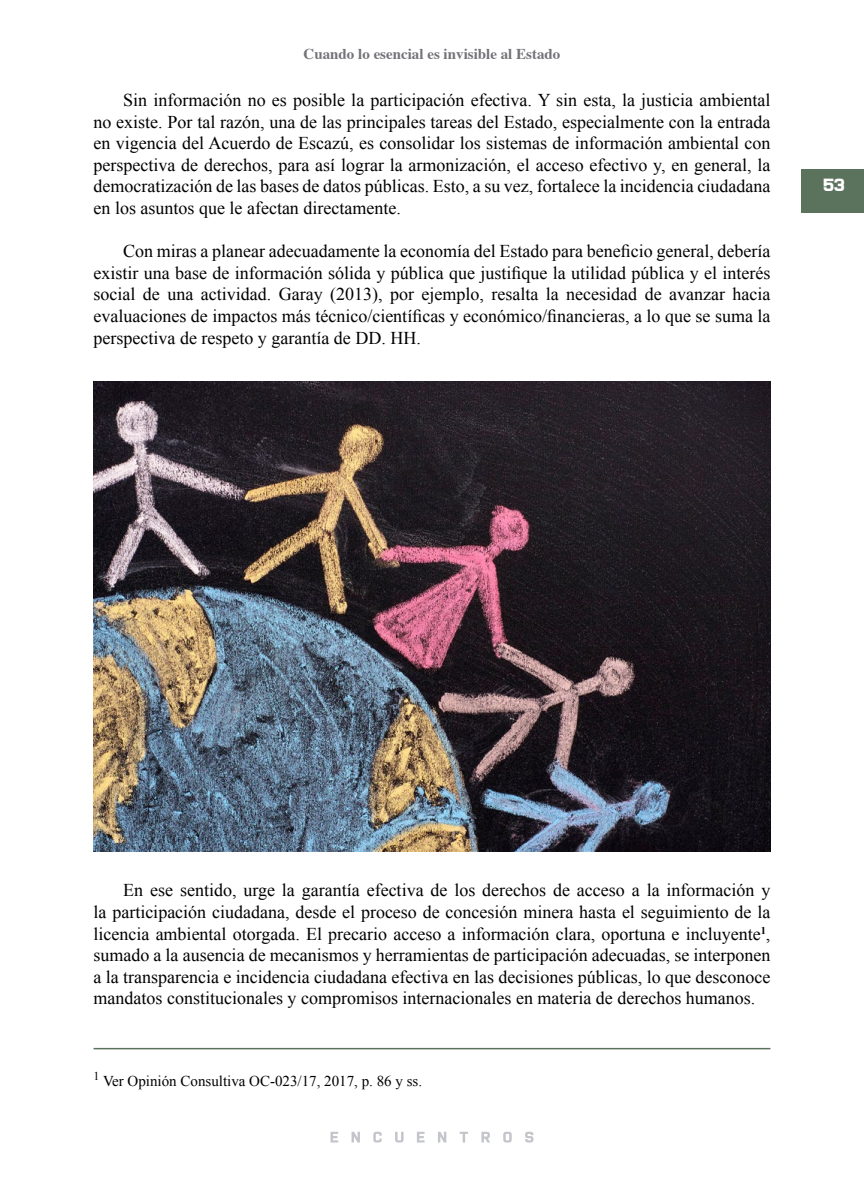
<style>
.page{position:relative;width:864px;height:1188px;background:#fff}
.page>*{position:absolute;margin:0;border:0;box-sizing:border-box;transform-origin:0 0}
.t1{font:18px/21.6px "Times New Roman";color:#000;text-align:justify}
.t2{font:18px "X Heighting";color:#fff}
.t3{font:15px "Times New Roman";color:#000}
.t4{font:700 15px "Times";color:#737277}
</style>
<div class="page">
<svg style="left:331px;top:1132px;width:7px;height:11px"></svg>
<svg style="left:352px;top:1132px;width:8px;height:11px"></svg>
<svg style="left:373px;top:1132px;width:9px;height:11px"></svg>
<svg style="left:395px;top:1132px;width:9px;height:11px"></svg>
<svg style="left:417px;top:1132px;width:8px;height:11px"></svg>
<svg style="left:438px;top:1132px;width:8px;height:11px"></svg>
<svg style="left:460px;top:1132px;width:8px;height:11px"></svg>
<svg style="left:481px;top:1132px;width:9px;height:11px"></svg>
<svg style="left:503px;top:1132px;width:9px;height:11px"></svg>
<svg style="left:525px;top:1132px;width:8px;height:11px"></svg>
<div style="left:801px;top:169px;width:63px;height:44px;background:#5b725d"></div>
<img style="left:94px;top:382px;width:676px;height:470px">
<hr style="left:94px;top:1048px;width:676px;height:1px;background:#5b725d">
<p class="t4" style="left:304px;top:39px;width:258px">Cuando lo esencial es invisible al Estado</p>
<p class="t1" style="left:94px;top:89px;width:678px;text-indent:30px">Sin información no es posible la participación efectiva. Y sin esta, la justicia ambiental no existe. Por tal razón, una de las principales tareas del Estado, especialmente con la entrada en vigencia del Acuerdo de Escazú, es consolidar los sistemas de información ambiental con perspectiva de derechos, para así lograr la armonización, el acceso efectivo y, en general, la democratización de las bases de datos públicas. Esto, a su vez, fortalece la incidencia ciudadana en los asuntos que le afectan directamente.</p>
<p class="t1" style="left:94px;top:240px;width:678px;text-indent:30px">Con miras a planear adecuadamente la economía del Estado para beneficio general, debería existir una base de información sólida y pública que justifique la utilidad pública y el interés social de una actividad. Garay (2013), por ejemplo, resalta la necesidad de avanzar hacia evaluaciones de impactos más técnico/científicas y económico/financieras, a lo que se suma la perspectiva de respeto y garantía de DD. HH.</p>
<p class="t2" style="left:824px;top:174px;width:23px">53</p>
<p class="t1" style="left:94px;top:879px;width:678px;text-indent:30px">En ese sentido, urge la garantía efectiva de los derechos de acceso a la información y la participación ciudadana, desde el proceso de concesión minera hasta el seguimiento de la licencia ambiental otorgada. El precario acceso a información clara, oportuna e incluyente<sup>1</sup>, sumado a la ausencia de mecanismos y herramientas de participación adecuadas, se interponen a la transparencia e incidencia ciudadana efectiva en las decisiones públicas, lo que desconoce mandatos constitucionales y compromisos internacionales en materia de derechos humanos.</p>
<p class="t3" style="left:94px;top:1071px;width:330px"><sup>1</sup> Ver Opinión Consultiva OC-023/17, 2017, p. 86 y ss.</p>
</div>
